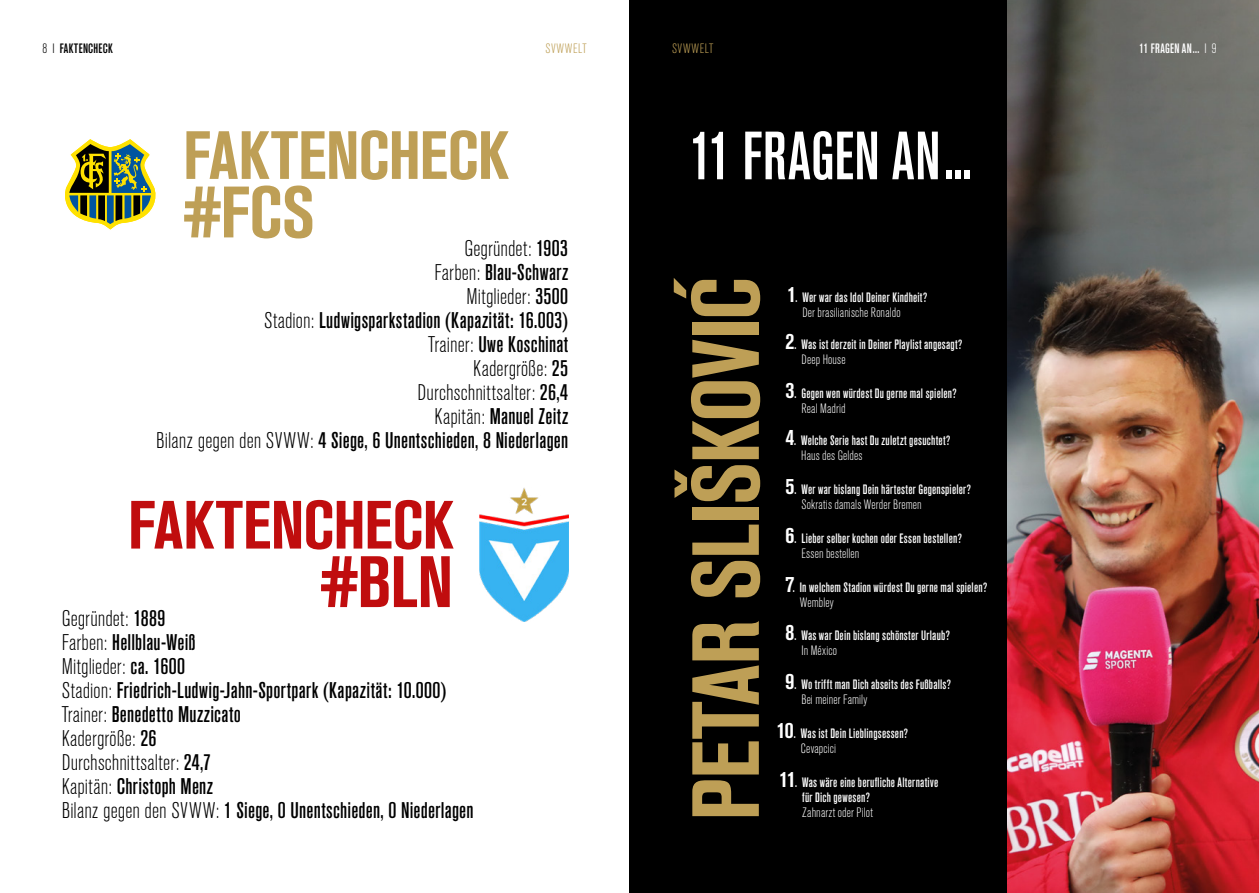
<style>
.page{position:relative;width:1259px;height:893px;background:#fff}
.page>*{position:absolute;margin:0;border:0;box-sizing:border-box;transform-origin:0 0}
.t1{font:700 condensed 94.2px "Akzidenz Grotesk Std";letter-spacing:-.015em;color:#be9f56}
.t2{font:700 condensed 72px "Akzidenz Grotesk Std";color:#be9f56}
.t3{font:700 condensed 72px "Akzidenz Grotesk Std";color:#c00d0e}
.t4{font:500 condensed 67.5px "Akzidenz Grotesk Std";letter-spacing:.005em;color:#fff}
.t5{font:700 condensed 67.5px "Akzidenz Grotesk Std";letter-spacing:-.01em;color:#be9f56}
.t6{font:700 condensed 67.5px "Akzidenz Grotesk Std";letter-spacing:-.01em;color:#c00d0e}
.t7{font:500 condensed 22.5px/24px "Akzidenz Grotesk Std";letter-spacing:.01em;color:#000}
.t8{font:500 condensed 13.5px/15px "Akzidenz Grotesk Std";letter-spacing:.015em;color:#fff}
.t9{font:300 condensed 13.5px "Akzidenz Grotesk Std";letter-spacing:.015em;color:#fff}
.t10{font:300 condensed 13.5px "Akzidenz Grotesk Std";letter-spacing:.04em;color:#be9f56}
.t11{font:500 condensed 13.5px "Akzidenz Grotesk Std";letter-spacing:.02em;color:#000}
.s1{font-weight:300}
.s2{font-weight:700;font-size:22.5px}
</style>
<div class="page">
<img style="left:1007px;top:0;width:252px;height:893px">
<div style="left:629px;top:0;width:378px;height:893px;background:#000"></div>
<img style="left:480px;top:488px;width:88px;height:133px">
<svg style="left:65px;top:139px;width:91px;height:91px"></svg>
<p class="t11" style="left:43px;top:40px;width:72px"><span class="s1">8 I</span> FAKTENCHECK</p>
<p class="t10" style="left:545px;top:41px;width:43px">SVWWELT</p>
<p class="t10" style="left:672px;top:41px;width:43px">SVWWELT</p>
<p class="t8" style="left:1139px;top:40px;width:79px">11 FRAGEN AN... <span class="s1">I 9</span></p>
<h3 class="t5" style="left:183px;top:117px;width:327px">FAKTENCHECK</h3>
<h2 class="t2" style="left:183px;top:171px;width:133px">#FCS</h2>
<p class="t7" style="left:156px;top:236px;width:413px;text-align:right"><span class="s1">Gegründet:</span> 1903<br><span class="s1">Farben:</span> Blau-Schwarz<br><span class="s1">Mitglieder:</span> 3500<br><span class="s1">Stadion:</span> Ludwigsparkstadion (Kapazität: 16.003)<br><span class="s1">Trainer:</span> Uwe Koschinat<br><span class="s1">Kadergröße:</span> 25<br><span class="s1">Durchschnittsalter:</span> 26,4<br><span class="s1">Kapitän:</span> Manuel Zeitz<br><span class="s1">Bilanz gegen den SVWW:</span> 4 Siege, 6 Unentschieden, 8 Niederlagen</p>
<h3 class="t6" style="left:128px;top:486px;width:327px">FAKTENCHECK</h3>
<h2 class="t3" style="left:320px;top:541px;width:135px">#BLN</h2>
<p class="t7" style="left:62px;top:606px;width:413px"><span class="s1">Gegründet:</span> 1889<br><span class="s1">Farben:</span> Hellblau-Weiß<br><span class="s1">Mitglieder:</span> ca. 1600<br><span class="s1">Stadion:</span> Friedrich-Ludwig-Jahn-Sportpark (Kapazität: 10.000)<br><span class="s1">Trainer:</span> Benedetto Muzzicato<br><span class="s1">Kadergröße:</span> 26<br><span class="s1">Durchschnittsalter:</span> 24,7<br><span class="s1">Kapitän:</span> Christoph Menz<br><span class="s1">Bilanz gegen den SVWW:</span> 1 Siege, 0 Unentschieden, 0 Niederlagen</p>
<h3 class="t4" style="left:688px;top:118px;width:285px">11 FRAGEN AN ...</h3>
<h1 class="t1" style="left:672px;top:821px;width:546px;rotate:-90deg">PETAR SLIŠKOVIC´</h1>
<p class="t8" style="left:802px;top:290px;width:126px;text-indent:-15px"><span class="s2">1</span>. Wer war das Idol Deiner Kindheit?<br><span class="s1">Der brasilianische Ronaldo</span></p>
<p class="t8" style="left:801px;top:337px;width:162px;text-indent:-16px"><span class="s2">2</span>. Was ist derzeit in Deiner Playlist angesagt?<br><span class="s1">Deep House</span></p>
<p class="t8" style="left:801px;top:386px;width:157px;text-indent:-16px"><span class="s2">3</span>. Gegen wen würdest Du gerne mal spielen?<br><span class="s1">Real Madrid</span></p>
<p class="t8" style="left:801px;top:433px;width:151px;text-indent:-16px"><span class="s2">4</span>. Welche Serie hast Du zuletzt gesuchtet?<br><span class="s1">Haus des Geldes</span></p>
<p class="t8" style="left:801px;top:482px;width:171px;text-indent:-16px"><span class="s2">5</span>. Wer war bislang Dein härtester Gegenspieler?<br><span class="s1">Sokratis damals Werder Bremen</span></p>
<p class="t8" style="left:801px;top:531px;width:162px;text-indent:-16px"><span class="s2">6</span>. Lieber selber kochen oder Essen bestellen?<br><span class="s1">Essen bestellen</span></p>
<p class="t8" style="left:800px;top:579px;width:189px;text-indent:-14px"><span class="s2">7</span>. In welchem Stadion würdest Du gerne mal spielen?<br><span class="s1">Wembley</span></p>
<p class="t8" style="left:801px;top:628px;width:150px;text-indent:-16px"><span class="s2">8</span>. Was war Dein bislang schönster Urlaub?<br><span class="s1">In México</span></p>
<p class="t8" style="left:801px;top:677px;width:151px;text-indent:-16px"><span class="s2">9</span>. Wo trifft man Dich abseits des Fußballs?<br><span class="s1">Bei meiner Family</span></p>
<p class="t8" style="left:801px;top:726px;width:109px;text-indent:-24px"><span class="s2">10</span>. Was ist Dein Lieblingsessen?<br><span class="s1">Cevapcici</span></p>
<p class="t8" style="left:802px;top:775px;width:138px;text-indent:-23px"><span class="s2">11</span>. Was wäre eine berufliche Alternative für Dich gewesen?</p>
<p class="t9" style="left:802px;top:805px;width:72px">Zahnarzt oder Pilot</p>
</div>
